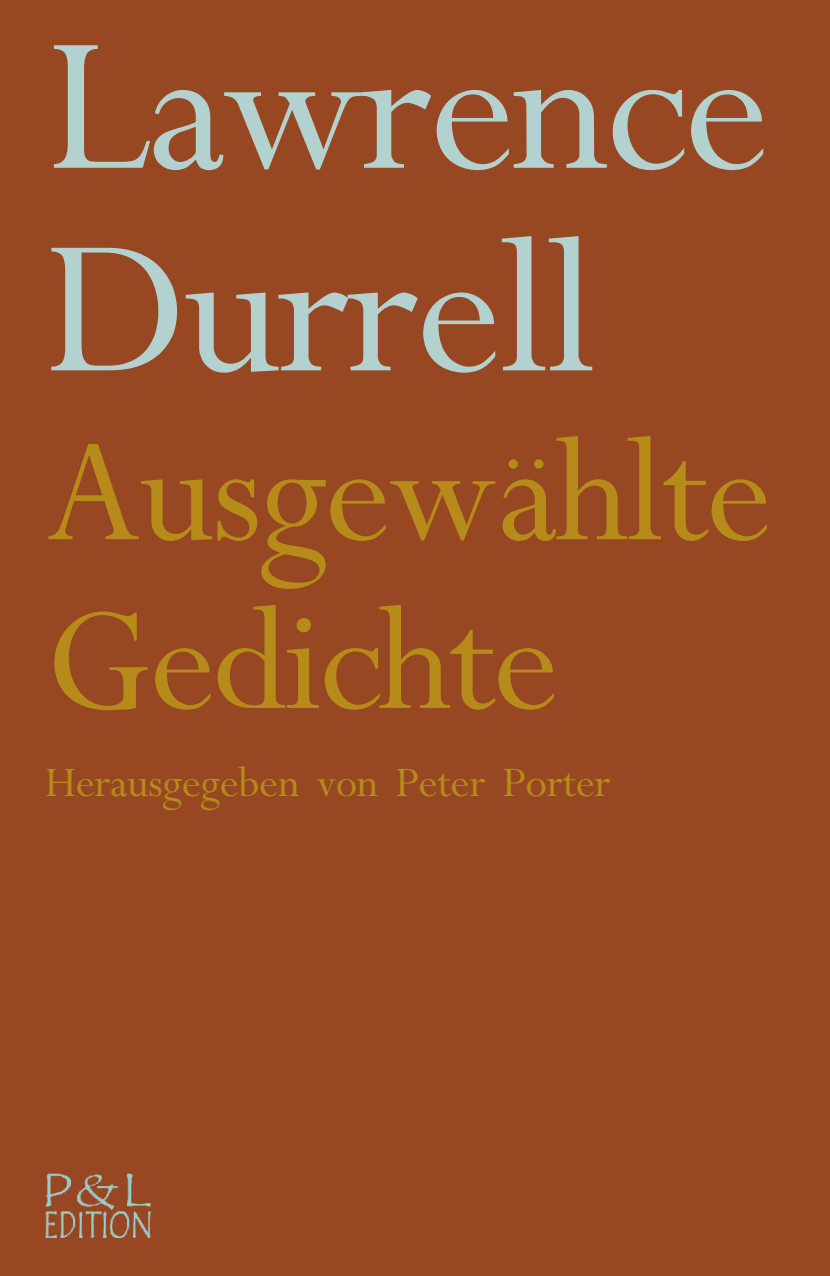
<style>
.page{position:relative;width:830px;height:1276px;background:#fff}
.page>*{position:absolute;margin:0;border:0;box-sizing:border-box;transform-origin:0 0}
.t1{font:213.75px/202.5px "My Font";letter-spacing:-.02em;color:#b3d2cf}
.t2{font:164.25px/168.8px "My Font";letter-spacing:-.02em;color:#b68b1a}
.t3{font:47.25px "My Font";letter-spacing:-.01em;color:#b68b1a}
</style>
<div class="page">
<div style="left:0;top:0;width:829px;height:1276px;background:#974722"></div>
<img style="left:45px;top:1173px;width:105px;height:65px">
<h1 class="t1" style="left:45px;top:-2px;width:726px">Lawrence<br>Durrell</h1>
<h2 class="t2" style="left:45px;top:402px;width:728px">Ausgewählte<br>Gedichte</h2>
<p class="t3" style="left:45px;top:751px;width:567px">Herausgegeben von Peter Porter</p>
</div>
